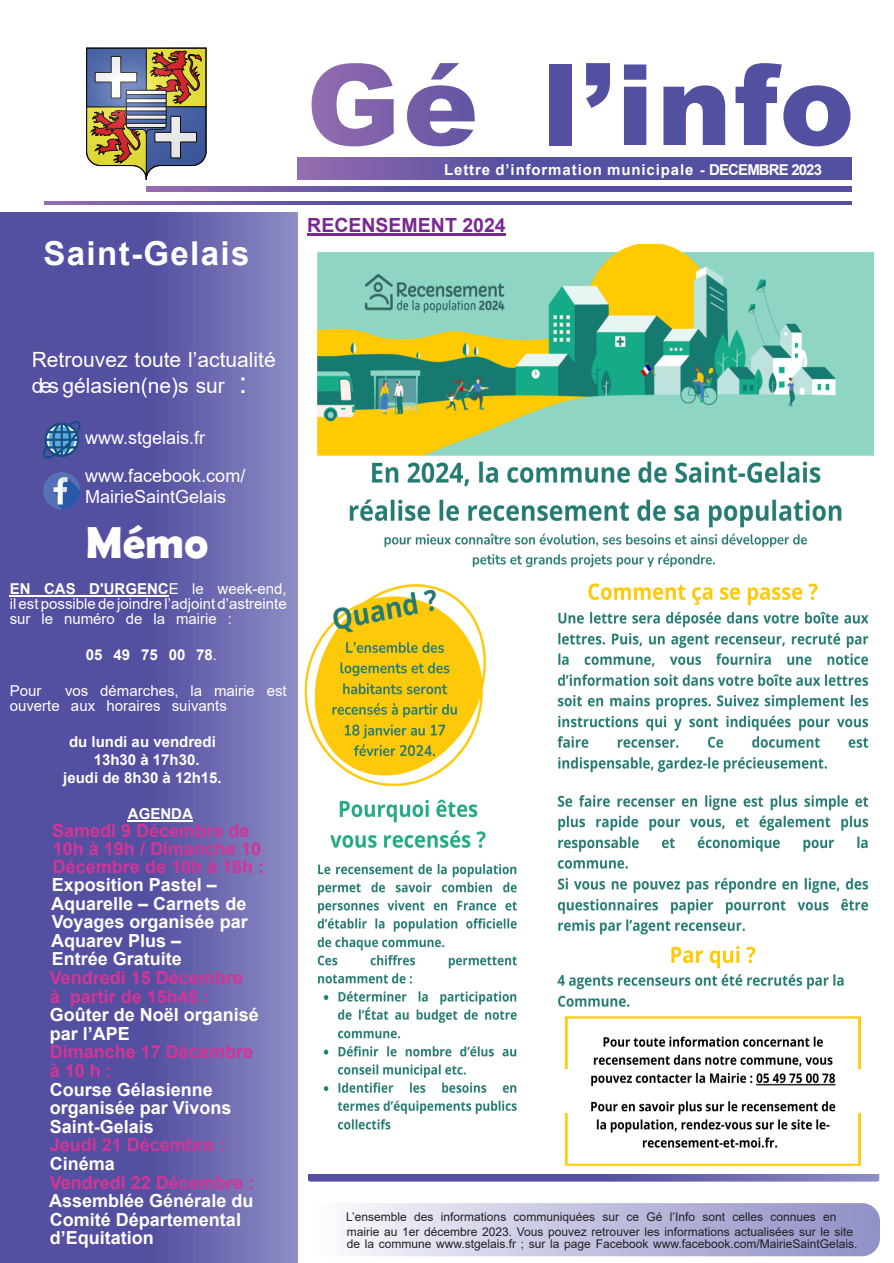
<style>
.page{position:relative;width:894px;height:1263px;background:#fff}
.page>*{position:absolute;margin:0;border:0;box-sizing:border-box;transform-origin:0 0}
.t1{font:700 45px "Berlin Sans FB Demi";color:#fff}
.t2{font:700 33px "Arial";letter-spacing:.04em;color:#fff}
.t3{font:21px/25.5px "Arial";color:#fff}
.t4{font:700 19.5px "Arial";color:#772a91}
.t5{font:700 18px/18.6px "Arial";color:#fff}
.t6{font:700 18px/18px "Arial";color:#d33595}
.t7{font:18px/37.7px "Arial";color:#fff}
.t8{font:15px/15px "Arial";color:#fff;text-align:justify}
.t9{font:700 15px/18px "Arial";color:#fff;text-align:center}
.t10{font:700 15px "Arial";letter-spacing:.06em;color:#fff}
.t11{font:12px/14.4px "Arial";color:#231f20}
.s1{font-size:30px}
.s2{font-weight:700}
.s3{font-weight:400}
</style>
<div class="page">
<div style="left:309px;top:1203px;width:570px;height:53px;background:linear-gradient(to right,#fafafd,#8d8dc5);border-radius:18px"></div>
<svg style="left:311px;top:63px;width:82px;height:83px"></svg>
<svg style="left:407px;top:63px;width:67px;height:83px"></svg>
<div style="left:549px;top:64px;width:22px;height:81px;background:#534fa1"></div>
<svg style="left:586px;top:82px;width:23px;height:26px"></svg>
<svg style="left:624px;top:64px;width:22px;height:81px;background:#625fa9"></svg>
<svg style="left:663px;top:85px;width:62px;height:60px"></svg>
<svg style="left:735px;top:63px;width:115px;height:83px"></svg>
<svg style="left:298px;top:157px;width:552px;height:23px;background:#6054a3"></svg>
<svg style="left:146px;top:186px;width:704px;height:5px;background:#6054a3"></svg>
<svg style="left:45px;top:201px;width:805px;height:3px;background:#6054a3"></svg>
<svg style="left:0;top:213px;width:298px;height:1050px;background:#615ea9"></svg>
<svg style="left:86px;top:48px;width:120px;height:132px"></svg>
<svg style="left:42px;top:420px;width:40px;height:40px;background:#4266a2"></svg>
<div style="left:43px;top:472px;width:37px;height:37px;background:#5672b7;border-radius:50%"></div>
<svg style="left:54px;top:477px;width:26px;height:32px"></svg>
<hr style="left:10px;top:595px;width:159px;height:2px;background:#fff">
<hr style="left:128px;top:820px;width:65px;height:2px;background:#fff">
<svg style="left:308px;top:1172px;width:571px;height:10px;background:#7976b6"></svg>
<hr style="left:307px;top:234px;width:198px;height:2px;background:#772a91">
<img style="left:304px;top:245px;width:574px;height:928px">
<h2 class="t2" style="left:43px;top:241px;width:207px">Saint-Gelais</h2>
<p class="t10" style="left:444px;top:164px;width:379px">Lettre d’information municipale - DECEMBRE2023</p>
<h3 class="t4" style="left:307px;top:217px;width:200px">RECENSEMENT 2024</h3>
<h3 class="t3" style="left:32px;top:349px;width:245px">Retrouvez toute l’actualité des gélasien(ne)s sur <span class="s1">:</span></h3>
<h3 class="t7" style="left:85px;top:420px;width:162px">www.stgelais.fr www.facebook.com/</h3>
<h3 class="t7" style="left:85px;top:480px;width:143px">MairieSaintGelais</h3>
<h1 class="t1" style="left:86px;top:516px;width:124px">Mémo</h1>
<p class="t8" style="left:10px;top:582px;width:278px"><span class="s2">EN CAS D'URGENC</span>E le week-end, il est possible de joindre l’adjoint d’astreinte sur le numéro de la mairie :</p>
<p class="t9" style="left:86px;top:647px;width:133px">05 49 75 00 78<span class="s3">.</span></p>
<p class="t8" style="left:10px;top:684px;width:33px">Pour</p>
<p class="t8" style="left:10px;top:684px;width:278px;text-indent:55px">vos démarches, la mairie est ouverte aux horaires suivants</p>
<p class="t9" style="left:63px;top:734px;width:160px">du lundi au vendredi<br>13h30 à 17h30.<br>jeudi de 8h30 à 12h15.</p>
<p class="t9" style="left:128px;top:806px;width:66px">AGENDA</p>
<h3 class="t6" style="left:52px;top:823px;width:213px">Samedi 9 Décembre de<br>10h à 19h / Dimanche 10<br>Décembre de 10h à 18h :</h3>
<h3 class="t5" style="left:51px;top:877px;width:198px">Exposition Pastel –<br>Aquarelle – Carnets de<br>Voyages organisée par<br>Aquarev Plus –<br>Entrée Gratuite</h3>
<h3 class="t6" style="left:50px;top:970px;width:195px;line-height:18.6px">Vendredi 15 Décembre à partir de 15h45 :</h3>
<h3 class="t5" style="left:50px;top:1007px;width:211px">Goûter de Noël organisé par l’APE</h3>
<h3 class="t6" style="left:50px;top:1044px;width:205px;line-height:18.6px">Dimanche 17 Décembre à10h:</h3>
<h3 class="t5" style="left:50px;top:1082px;width:183px">Course Gélasienne organisée par Vivons<br>Saint-Gelais</h3>
<h3 class="t6" style="left:50px;top:1138px;width:177px">Jeudi 21 Décembre :</h3>
<h3 class="t5" style="left:50px;top:1156px;width:67px">Cinéma</h3>
<h3 class="t6" style="left:50px;top:1175px;width:206px">Vendredi 22 Décembre :</h3>
<h3 class="t5" style="left:49px;top:1193px;width:206px">Assemblée Générale du<br>Comité Départemental d’Equitation</h3>
<p class="t11" style="left:346px;top:1211px;width:508px">L’ensemble des informations communiquées sur ce Gé l’Info sont celles connues en mairie au 1er décembre 2023. Vous pouvez retrouver les informations actualisées sur le site</p>
<p class="t11" style="left:346px;top:1237px;width:512px">de la commune www.stgelais.fr ; sur la page Facebook www.facebook.com/MairieSaintGelais.</p>
</div>
